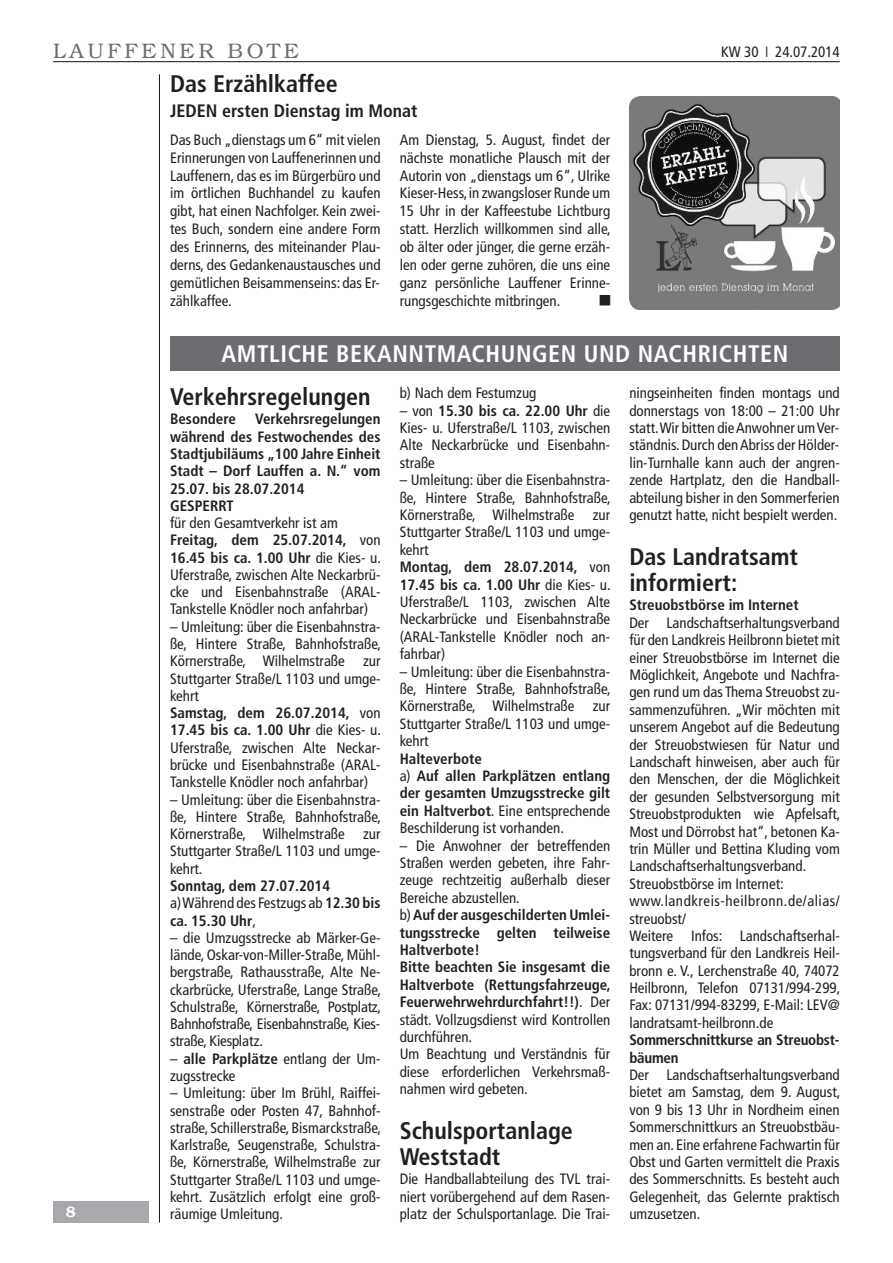
<style>
.page{position:relative;width:893px;height:1263px;background:#fff}
.page>*{position:absolute;margin:0;border:0;box-sizing:border-box;transform-origin:0 0}
.t1{font:700 condensed 24px/25.7px "Frutiger LT";color:#231f20}
.t2{font:700 condensed 24px "Frutiger LT";letter-spacing:.025em;color:#fff}
.t3{font:300 21px "Bookman LT";letter-spacing:.175em;color:#6c6d70}
.t4{font:700 condensed 18px "Frutiger LT";color:#231f20}
.t5{font:condensed 15px/17.4px "Frutiger LT";color:#231f20;text-align:justify}
.t6{font:700 condensed 15px/17.2px "Frutiger LT";color:#231f20}
.t7{font:600 15px "Bookman LT";color:#fff}
.s1{font-weight:700}
.s2{font-weight:400}
</style>
<div class="page">
<hr style="left:159px;top:74px;width:1px;height:1148px;background:#231f20">
<hr style="left:53px;top:61px;width:787px;height:1px;background:#231f20">
<div style="left:53px;top:1201px;width:96px;height:21px;background:#a8a9ad"></div>
<img style="left:629px;top:97px;width:211px;height:212px">
<div style="left:170px;top:337px;width:670px;height:34px;background:#6c6d70"></div>
<h2 class="t3" style="left:53px;top:38px;width:247px">LAUFFENER BOTE</h2>
<p class="t5" style="left:721px;top:44px;width:120px">KW 30 ❘ 24.07.2014</p>
<p class="t7" style="left:66px;top:1203px;width:11px">8</p>
<h1 class="t1" style="left:170px;top:73px;width:169px">Das Erzählkaffee</h1>
<p class="t4" style="left:170px;top:103px;width:249px">JEDEN ersten Dienstag im Monat</p>
<p class="t5" style="left:170px;top:132px;width:212px;line-height:17.9px">Das Buch „dienstags um 6“ mit vielen Erinnerungen von Lauffenerinnen und Lauffenern, das es im Bürgerbüro und im örtlichen Buchhandel zu kaufen gibt, hat einen Nachfolger. Kein zwei&shy;tes Buch, sondern eine andere Form des Erinnerns, des miteinander Plau&shy;derns, des Gedankenaustausches und gemütlichen Beisammenseins: das Er&shy;zählkaffee.</p>
<p class="t5" style="left:400px;top:132px;width:213px;line-height:17.9px">Am Dienstag, 5. August, findet der nächste monatliche Plausch mit der Autorin von „dienstags um 6“, Ulrike Kieser-Hess,in zwangsloser Runde um 15 Uhr in der Kaffeestube Lichtburg statt. Herzlich willkommen sind alle, ob älter oder jünger, die gerne erzäh&shy;len oder gerne zuhören, die uns eine ganz persönliche Lauffener Erinne&shy;rungsgeschichte mitbringen.</p>
<h1 class="t2" style="left:222px;top:344px;width:568px">AMTLICHE BEKANNTMACHUNGEN UND NACHRICHTEN</h1>
<h1 class="t1" style="left:170px;top:386px;width:202px">Verkehrsregelungen</h1>
<p class="t6" style="left:170px;top:412px;width:67px">Besondere</p>
<p class="t5" style="left:629px;top:385px;width:212px">ningseinheiten finden montags und donnerstags von 18:00 – 21:00 Uhr statt.Wir bitten dieAnwohner umVer&shy;ständnis.Durch denAbriss der Hölder&shy;lin-Turnhalle kann auch der angren&shy;zende Hartplatz, den die Handball&shy;abteilung bisher in den Sommerferien genutzt hatte, nicht bespielt werden.</p>
<h1 class="t1" style="left:629px;top:546px;width:170px">Das Landratsamt informiert:</h1>
<p class="t6" style="left:629px;top:598px;width:171px">Streuobstbörse im Internet</p>
<p class="t5" style="left:629px;top:615px;width:213px;text-align:left">Der Landschaftserhaltungsverband für den Landkreis Heilbronn bietet mit einer Streuobstbörse im Internet die Möglichkeit, Angebote und Nachfra&shy;gen rund um das Thema Streuobst zu&shy;sammenzuführen. „Wir möchten mit unserem Angebot auf die Bedeutung der Streuobstwiesen für Natur und Landschaft hinweisen, aber auch für den Menschen, der die Möglichkeit der gesunden Selbstversorgung mit Streuobstprodukten wie Apfelsaft, Most und Dörrobst hat“, betonen Ka&shy;trin Müller und Bettina Kluding vom Landschaftserhaltungsverband.<br>Streuobstbörse im Internet: www.landkreis-heilbronn.de/alias/ streuobst/<br>Weitere Infos: Landschaftserhal&shy;tungsverband für den Landkreis Heil&shy;bronn e. V., Lerchenstraße 40, 74072<br>Heilbronn, Telefon 07131/994-299, Fax: 07131/994-83299, E-Mail: LEV@ landratsamt-heilbronn.de</p>
<p class="t6" style="left:629px;top:1032px;width:212px">Sommerschnittkurse an Streuobst&shy;bäumen</p>
<p class="t5" style="left:629px;top:1067px;width:213px">Der Landschaftserhaltungsverband bietet am Samstag, dem 9. August, von 9 bis 13 Uhr in Nordheim einen Sommerschnittkurs an Streuobstbäu&shy;men an. Eine erfahrene Fachwartin für Obst und Garten vermittelt die Praxis des Sommerschnitts. Es besteht auch Gelegenheit, das Gelernte praktisch umzusetzen.</p>
<p class="t5" style="left:400px;top:385px;width:138px">b) Nach dem Festumzug</p>
<p class="t5" style="left:400px;top:403px;width:212px">– von <span class="s1">15.30 bis ca. 22.00 Uhr</span> die Kies- u. Uferstraße/L 1103, zwischen Alte Neckarbrücke und Eisenbahn&shy;straße</p>
<p class="t5" style="left:400px;top:472px;width:213px;text-align:left">– Umleitung: über die Eisenbahnstra&shy;ße, Hintere Straße, Bahnhofstraße,<br>Körnerstraße, Wilhelmstraße zur<br>Stuttgarter Straße/L 1103 und umge&shy;kehrt<br><span class="s1">Montag, dem 28.07.2014,</span> von<br><span class="s1">17.45 bis ca. 1.00 Uhr</span> die Kies- u.<br>Uferstraße/L 1103, zwischen Alte<br>Neckarbrücke und Eisenbahnstraße (ARAL-Tankstelle Knödler noch an&shy;fahrbar)</p>
<p class="t5" style="left:400px;top:664px;width:213px">– Umleitung: über die Eisenbahnstra&shy;ße, Hintere Straße, Bahnhofstraße, Körnerstraße, Wilhelmstraße zur Stuttgarter Straße/L 1103 und umge&shy;kehrt</p>
<p class="t6" style="left:400px;top:751px;width:212px">Halteverbote<br><span class="s2">a)</span> Auf allen Parkplätzen entlang der gesamten Umzugsstrecke gilt ein Haltverbot<span class="s2">. Eine entsprechende<br>Beschilderung ist vorhanden.</span></p>
<p class="t5" style="left:400px;top:838px;width:213px;text-align:left">– Die Anwohner der betreffenden<br>Straßen werden gebeten, ihre Fahr&shy;zeuge rechtzeitig außerhalb dieser<br>Bereiche abzustellen.<br>b)<span class="s1">Auf der ausgeschilderten Umlei&shy;tungsstrecke gelten teilweise<br>Haltverbote!<br>Bitte beachten Sie insgesamt die<br>Haltverbote (Rettungsfahrzeuge,<br>Feuerwehrwehrdurchfahrt!!)</span>. Der städt. Vollzugsdienst wird Kontrollen durchführen.<br>Um Beachtung und Verständnis für diese erforderlichen Verkehrsmaß&shy;nahmen wird gebeten.</p>
<h1 class="t1" style="left:400px;top:1120px;width:175px">Schulsportanlage<br>Weststadt</h1>
<p class="t5" style="left:400px;top:1172px;width:212px">Die Handballabteilung des TVL trai&shy;niert vorübergehend auf dem Rasen&shy;platz der Schulsportanlage. Die Trai-</p>
<p class="t6" style="left:170px;top:412px;width:212px;text-indent:85px">Verkehrsregelungen während des Festwochendes des<br>Stadtjubiläums „100 Jahre Einheit<br>Stadt – Dorf Lauffen a. N.“ vom<br>25.07. bis 28.07.2014<br>GESPERRT</p>
<p class="t5" style="left:170px;top:515px;width:213px;text-align:left">für den Gesamtverkehr ist am <span class="s1">Freitag, dem 25.07.2014,</span> von <span class="s1">16.45 bis ca. 1.00 Uhr</span> die Kies- u.<br>Uferstraße, zwischen Alte Neckarbrü&shy;cke und Eisenbahnstraße (ARAL-Tankstelle Knödler noch anfahrbar)</p>
<p class="t5" style="left:170px;top:619px;width:213px;text-align:left">– Umleitung: über die Eisenbahnstra&shy;ße, Hintere Straße, Bahnhofstraße,<br>Körnerstraße, Wilhelmstraße zur<br>Stuttgarter Straße/L 1103 und umge&shy;kehrt<br><span class="s1">Samstag, dem 26.07.2014,</span> von<br><span class="s1">17.45 bis ca. 1.00 Uhr</span> die Kies- u.<br>Uferstraße, zwischen Alte Neckar&shy;brücke und Eisenbahnstraße (ARAL-<br>Tankstelle Knödler noch anfahrbar)</p>
<p class="t5" style="left:170px;top:792px;width:213px">– Umleitung: über die Eisenbahnstra&shy;ße, Hintere Straße, Bahnhofstraße, Körnerstraße, Wilhelmstraße zur Stuttgarter Straße/L 1103 und umge&shy;kehrt.</p>
<p class="t6" style="left:170px;top:878px;width:212px">Sonntag, dem 27.07.2014 <span class="s2">a)Während des Festzugs ab</span> 12.30 bis ca. 15.30 Uhr<span class="s2">,</span></p>
<p class="t5" style="left:170px;top:930px;width:213px">– die Umzugsstrecke ab Märker-Ge&shy;lände,Oskar-von-Miller-Straße,Mühl&shy;bergstraße, Rathausstraße, Alte Ne&shy;ckarbrücke, Uferstraße, Lange Straße, Schulstraße, Körnerstraße, Postplatz, Bahnhofstraße, Eisenbahnstraße, Kies&shy;straße, Kiesplatz.</p>
<p class="t5" style="left:170px;top:1051px;width:212px">– <span class="s1">alle Parkplätze</span> entlang der Um&shy;zugsstrecke</p>
<p class="t5" style="left:170px;top:1086px;width:213px">– Umleitung: über Im Brühl, Raiffei&shy;senstraße oder Posten 47, Bahnhof&shy;straße, Schillerstraße, Bismarckstraße, Karlstraße, Seugenstraße, Schulstra&shy;ße, Körnerstraße, Wilhelmstraße zur Stuttgarter Straße/L 1103 und umge&shy;kehrt. Zusätzlich erfolgt eine groß&shy;räumige Umleitung.</p>
</div>
